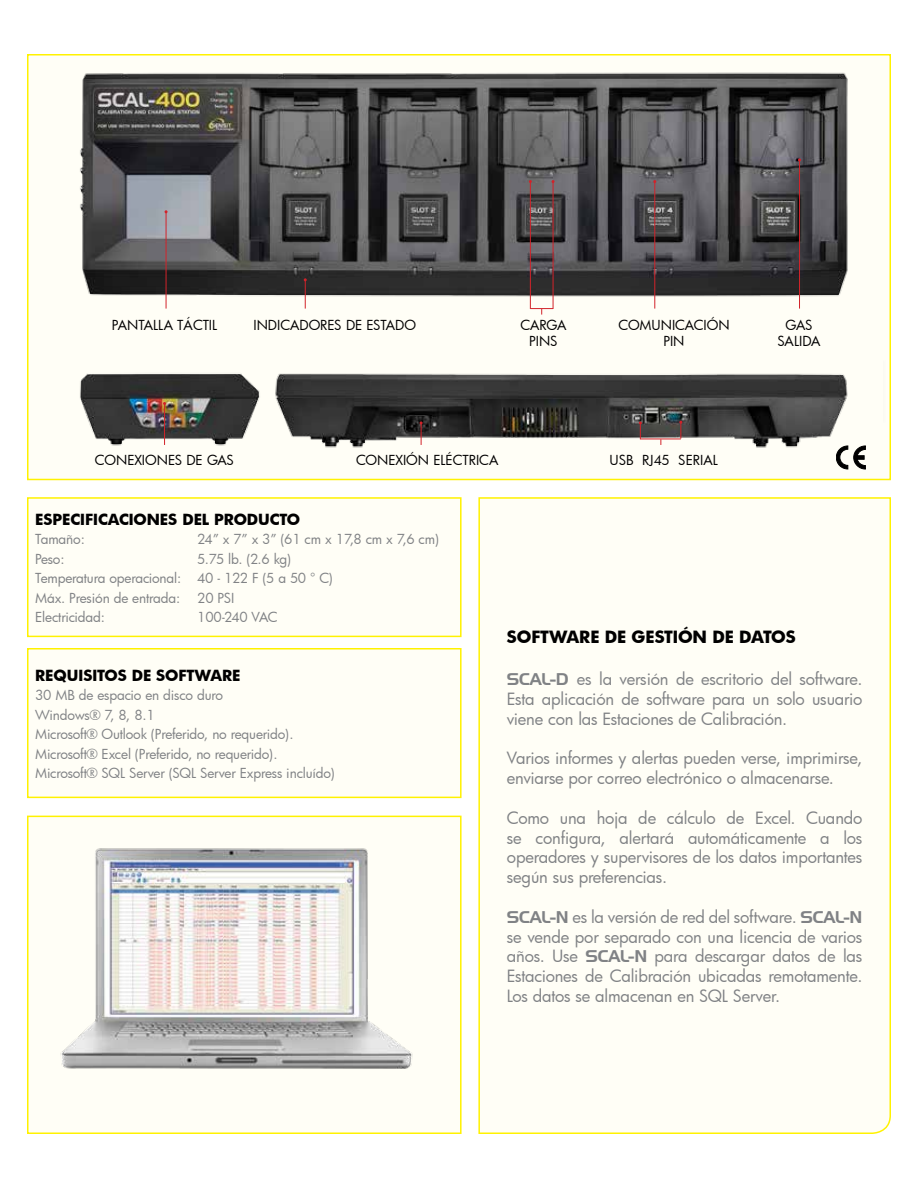
<style>
.page{position:relative;width:918px;height:1188px;background:#fff}
.page>*{position:absolute;margin:0;border:0;box-sizing:border-box;transform-origin:0 0}
.t1{font:16.5px/19.8px "Futura";letter-spacing:-.015em;color:#808285;text-align:justify}
.t2{font:700 16.5px "Futura";letter-spacing:-.01em;color:#000}
.t3{font:700 15px "Futura";letter-spacing:-.01em;color:#000}
.t4{font:13.5px/19.5px "Futura";letter-spacing:-.015em;color:#808285}
.t5{font:13.5px/16.2px "Futura";color:#000;text-align:center}
.t6{font:13.5px "Futura";letter-spacing:-.04em;color:#808285}
.t7{font:13.5px/16.2px "Futura";letter-spacing:-.025em;color:#000;text-align:center}
.s1{font-family:"Handel Gothic BT"}
</style>
<div class="page">
<div style="left:28px;top:816px;width:433px;height:317px;background:#fffef6"></div>
<img style="left:60px;top:848px;width:353px;height:221px">
<div style="left:27px;top:816px;width:435px;height:318px;border:2px solid #fff200"></div>
<div style="left:28px;top:498px;width:433px;height:138px;background:#fffef6"></div>
<div style="left:27px;top:497px;width:435px;height:140px;border:2px solid #fff200"></div>
<div style="left:28px;top:649px;width:433px;height:148px;background:#fffef6"></div>
<div style="left:27px;top:648px;width:435px;height:150px;border:2px solid #fff200"></div>
<img style="left:79px;top:72px;width:807px;height:398px">
<div style="left:27px;top:54px;width:864px;height:426px;border:2px solid #fff200"></div>
<svg style="left:836px;top:446px;width:12px;height:23px"></svg>
<svg style="left:854px;top:446px;width:11px;height:23px"></svg>
<hr style="left:166px;top:212px;width:1px;height:97px;background:#d2232a">
<svg style="left:304px;top:278px;width:3px;height:31px"></svg>
<hr style="left:654px;top:182px;width:1px;height:127px;background:#d2232a">
<hr style="left:164px;top:403px;width:1px;height:42px;background:#d2232a">
<svg style="left:420px;top:421px;width:3px;height:24px"></svg>
<svg style="left:639px;top:421px;width:3px;height:18px"></svg>
<svg style="left:679px;top:421px;width:3px;height:18px"></svg>
<hr style="left:640px;top:439px;width:41px;height:1px;background:#d2232a">
<hr style="left:799px;top:160px;width:1px;height:149px;background:#d2232a">
<hr style="left:530px;top:182px;width:1px;height:127px;background:#d2232a">
<hr style="left:553px;top:182px;width:1px;height:127px;background:#d2232a">
<svg style="left:530px;top:308px;width:23px;height:7px"></svg>
<div style="left:478px;top:497px;width:413px;height:637px;background:#fffef6"></div>
<p class="t5" style="left:112px;top:316px;width:107px">PANTALLA TÁCTIL</p>
<p class="t5" style="left:253px;top:316px;width:164px">INDICADORES DE ESTADO</p>
<p class="t5" style="left:520px;top:316px;width:48px">CARGA<br>PINS</p>
<p class="t5" style="left:619px;top:316px;width:113px">COMUNICACIÓN<br>PIN</p>
<p class="t7" style="left:778px;top:316px;width:45px">GAS<br>SALIDA</p>
<p class="t5" style="left:95px;top:452px;width:141px">CONEXIONES DE GAS</p>
<p class="t5" style="left:356px;top:452px;width:144px">CONEXIÓN ELÉCTRICA</p>
<p class="t5" style="left:610px;top:452px;width:110px">USB RJ45 SERIAL</p>
<p class="t3" style="left:35px;top:509px;width:266px">ESPECIFICACIONES DEL PRODUCTO</p>
<p class="t4" style="left:35px;top:529px;width:51px">Tamaño:</p>
<p class="t4" style="left:197px;top:529px;width:243px">24” x 7” x 3” (61 cm x 17,8 cm x 7,6 cm)</p>
<p class="t4" style="left:35px;top:549px;width:31px">Peso:</p>
<p class="t4" style="left:35px;top:549px;width:299px;text-indent:162px">5.75 lb. (2.6 kg)<br>Temperatura operacional: 40 - 122 F (5 a 50 ° C)<br>Máx. Presión de entrada:</p>
<p class="t4" style="left:197px;top:588px;width:39px">20 PSI</p>
<p class="t4" style="left:35px;top:607px;width:71px">Electricidad:</p>
<p class="t6" style="left:197px;top:608px;width:82px">100-240 VAC</p>
<p class="t3" style="left:35px;top:664px;width:207px">REQUISITOS DE SOFTWARE</p>
<p class="t4" style="left:35px;top:685px;width:301px">30 MB de espacio en disco duro<br>Windows® 7, 8, 8.1<br>Microsoft® Outlook (Preferido, no requerido).<br>Microsoft® Excel (Preferido, no requerido).<br>Microsoft® SQL Server (SQL Server Express incluído)</p>
<p class="t2" style="left:507px;top:625px;width:290px">SOFTWARE DE GESTIÓN DE DATOS</p>
<p class="t1" style="left:507px;top:669px;width:357px"><span class="s1">SCAL-D</span> es la versión de escritorio del software.<br>Esta aplicación de software para un solo usuario viene con las Estaciones de Calibración.</p>
<p class="t1" style="left:507px;top:748px;width:357px">Varios informes y alertas pueden verse, imprimirse, enviarse por correo electrónico o almacenarse.</p>
<p class="t1" style="left:507px;top:808px;width:357px">Como una hoja de cálculo de Excel. Cuando se configura, alertará automáticamente a los operadores y supervisores de los datos importantes según sus preferencias.</p>
<p class="t1" style="left:507px;top:907px;width:357px"><span class="s1">SCAL-N</span> es la versión de red del software. <span class="s1">SCAL-N </span>se vende por separado con una licencia de varios años. Use <span class="s1">SCAL-N</span> para descargar datos de las Estaciones de Calibración ubicadas remotamente.<br>Los datos se almacenan en SQL Server.</p>
</div>
